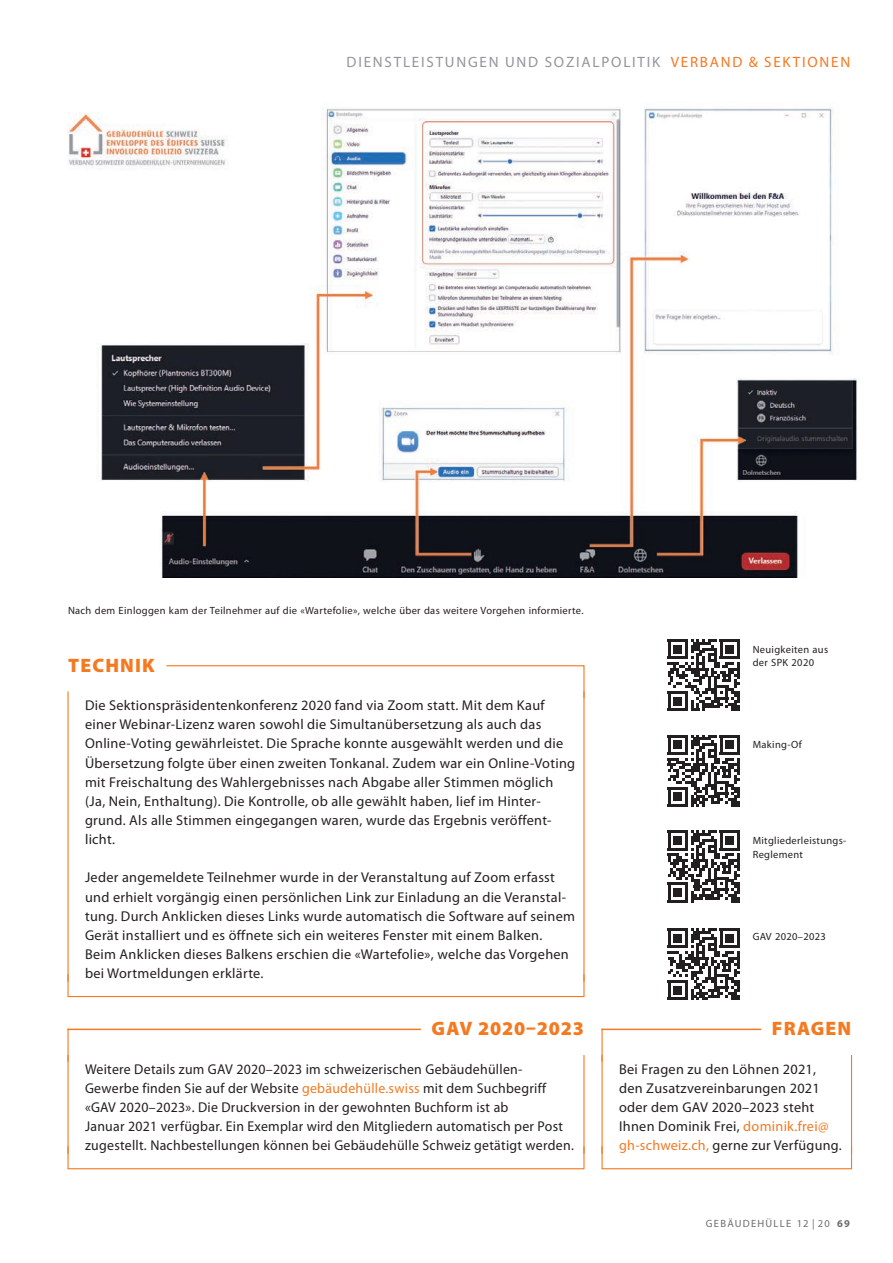
<style>
.page{position:relative;width:893px;height:1263px;background:#fff}
.page>*{position:absolute;margin:0;border:0;box-sizing:border-box;transform-origin:0 0}
.t1{font:900 19.5px "Myriad Pro";letter-spacing:.06em;color:#f47921}
.t2{font:900 19.5px "Myriad Pro";letter-spacing:.04em;color:#f47921}
.t3{font:15px "Myriad Pro";letter-spacing:.12em;color:#939598}
.t4{font:14.25px/19.2px "Myriad Pro";letter-spacing:.02em;color:#231f20}
.t5{font:10.5px/13.5px "Myriad Pro";letter-spacing:.03em;color:#231f20}
.t6{font:10.5px "Myriad Pro";letter-spacing:.12em;color:#6c6d70}
.s1{color:#f47921}
.s2{font-weight:700}
</style>
<div class="page">
<svg style="left:166px;top:665px;width:419px;height:34px"></svg>
<hr style="left:67px;top:691px;width:2px;height:291px;background:#f47921">
<hr style="left:583px;top:691px;width:1px;height:291px;background:#f47921">
<div style="left:67px;top:974px;width:517px;height:23px;border:1px solid #f47921"></div>
<hr style="left:601px;top:1028px;width:2px;height:33px;background:#f47921">
<hr style="left:601px;top:1028px;width:238px;height:2px;background:#f47921">
<div style="left:761px;top:1015px;width:90px;height:29px;background:#fff"></div>
<hr style="left:601px;top:1055px;width:2px;height:99px;background:#f47921">
<hr style="left:851px;top:1055px;width:1px;height:99px;background:#f47921">
<div style="left:601px;top:1146px;width:251px;height:23px;border:1px solid #f47921"></div>
<img style="left:67px;top:106px;width:790px;height:471px">
<svg style="left:668px;top:735px;width:72px;height:72px"></svg>
<hr style="left:668px;top:804px;width:20px;height:3px;background:#231f20">
<div style="left:673px;top:792px;width:9px;height:9px;background:#231f20"></div>
<svg style="left:668px;top:830px;width:72px;height:72px"></svg>
<hr style="left:668px;top:900px;width:20px;height:2px;background:#231f20">
<div style="left:673px;top:888px;width:9px;height:9px;background:#231f20"></div>
<svg style="left:668px;top:639px;width:72px;height:72px"></svg>
<hr style="left:668px;top:708px;width:20px;height:3px;background:#231f20">
<div style="left:673px;top:697px;width:9px;height:8px;background:#231f20"></div>
<hr style="left:67px;top:1028px;width:2px;height:33px;background:#f47921">
<hr style="left:67px;top:1028px;width:504px;height:2px;background:#f47921">
<div style="left:421px;top:1015px;width:163px;height:29px;background:#fff"></div>
<hr style="left:67px;top:1055px;width:2px;height:99px;background:#f47921">
<hr style="left:583px;top:1055px;width:1px;height:99px;background:#f47921">
<div style="left:67px;top:1146px;width:517px;height:23px;border:1px solid #f47921"></div>
<svg style="left:668px;top:928px;width:72px;height:72px"></svg>
<hr style="left:668px;top:997px;width:20px;height:3px;background:#231f20">
<div style="left:673px;top:986px;width:9px;height:8px;background:#231f20"></div>
<p class="t3" style="left:347px;top:53px;width:505px">DIENSTLEISTUNGEN UND SOZIALPOLITIK <span class="s1">VERBAND &amp; SEKTIONEN</span></p>
<p class="t5" style="left:68px;top:604px;width:517px">Nach dem Einloggen kam der Teilnehmer auf die «Wartefolie», welche über das weitere Vorgehen informierte.</p>
<h1 class="t1" style="left:68px;top:654px;width:88px">TECHNIK</h1>
<p class="t4" style="left:85px;top:696px;width:492px">Die Sektionspräsidentenkonferenz 2020 fand via Zoom statt. Mit dem Kauf einer Webinar-Lizenz waren sowohl die Simultanübersetzung als auch das Online-Voting gewährleistet. Die Sprache konnte ausgewählt werden und die Übersetzung folgte über einen zweiten Tonkanal. Zudem war ein Online-Voting mit Freischaltung des Wahlergebnisses nach Abgabe aller Stimmen möglich (Ja, Nein, Enthaltung). Die Kontrolle, ob alle gewählt haben, lief im Hinter&shy;grund. Als alle Stimmen eingegangen waren, wurde das Ergebnis veröffent&shy;licht.</p>
<p class="t4" style="left:85px;top:868px;width:491px">Jeder angemeldete Teilnehmer wurde in der Veranstaltung auf Zoom erfasst und erhielt vorgängig einen persönlichen Link zur Einladung an die Veranstal&shy;tung. Durch Anklicken dieses Links wurde automatisch die Software auf seinem Gerät installiert und es öffnete sich ein weiteres Fenster mit einem Balken.<br>Beim Anklicken dieses Balkens erschien die «Wartefolie», welche das Vorgehen bei Wortmeldungen erklärte.</p>
<h1 class="t2" style="left:432px;top:1018px;width:154px">GAV 2020–2023</h1>
<p class="t4" style="left:85px;top:1060px;width:490px">Weitere Details zum GAV 2020–2023 im schweizerischen Gebäudehüllen-Gewerbe finden Sie auf der Website <span class="s1">gebäudehülle.swiss</span> mit dem Suchbegriff «GAV 2020–2023». Die Druckversion in der gewohnten Buchform ist ab<br>Januar 2021 verfügbar. Ein Exemplar wird den Mitgliedern automatisch per Post zugestellt. Nachbestellungen können bei Gebäudehülle Schweiz getätigt werden.</p>
<p class="t5" style="left:753px;top:643px;width:77px">Neuigkeiten aus der SPK 2020</p>
<p class="t5" style="left:753px;top:738px;width:51px">Making-Of</p>
<p class="t5" style="left:753px;top:834px;width:95px">Mitgliederleistungs-<br>Reglement</p>
<p class="t5" style="left:753px;top:930px;width:75px">GAV 2020–2023</p>
<h1 class="t1" style="left:772px;top:1018px;width:81px">FRAGEN</h1>
<p class="t4" style="left:619px;top:1060px;width:224px">Bei Fragen zu den Löhnen 2021, den Zusatzvereinbarungen 2021 oder dem GAV 2020–2023 steht<br>Ihnen Dominik Frei, <span class="s1">dominik.frei@ gh-schweiz.ch,</span> gerne zur Verfügung.</p>
<p class="t6" style="left:706px;top:1217px;width:145px">GEBÄUDEHÜLLE 12 | 20 <span class="s2">69</span></p>
</div>
